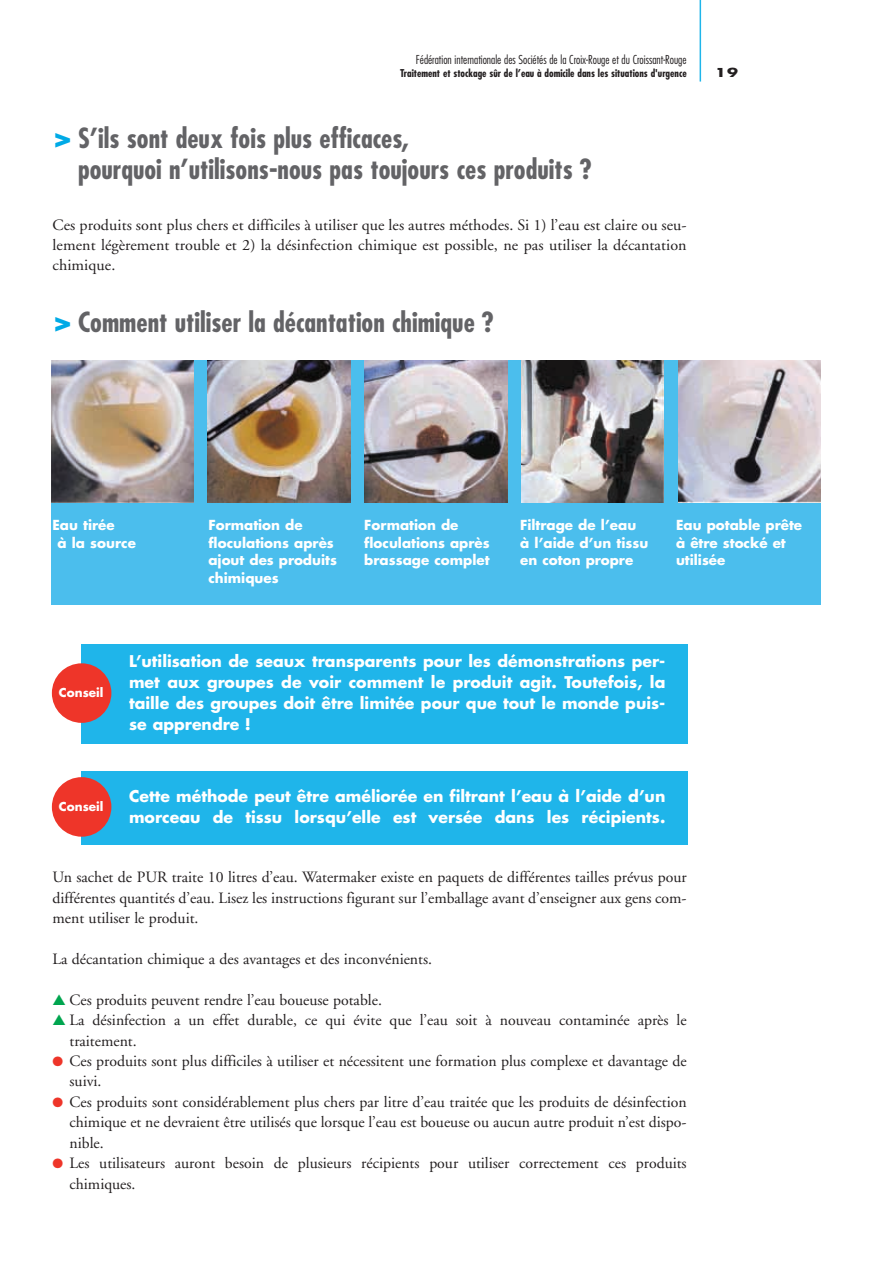
<style>
.page{position:relative;width:893px;height:1263px;background:#fff}
.page>*{position:absolute;margin:0;border:0;box-sizing:border-box;transform-origin:0 0}
.t1{font:700 condensed 27px/31.5px "Futura";color:#636366}
.t2{font:15.75px/20.4px "Adobe Garamond";color:#231f20;text-align:justify}
.t3{font:700 15.75px/21px "Futura";color:#fff;text-align:justify}
.t4{font:700 13.5px/17.5px "Futura";color:#fff}
.t5{font:300 condensed 12px "Futura";color:#231f20}
.t6{font:700 12px "Futura";color:#fff}
.t7{font:700 12px "Futura";color:#231f20;scale:1.33 1}
.t8{font:700 condensed 10.5px "Futura";color:#231f20}
.s1{font-stretch:normal;font-size:30px;color:#00aae6}
.s2{color:#00a54f}
.s3{color:#ee3529}
</style>
<div class="page">
<div style="left:82px;top:771px;width:606px;height:74px;background:#1fb5ea"></div>
<div style="left:82px;top:644px;width:606px;height:100px;background:#1fb5ea"></div>
<div style="left:51px;top:360px;width:770px;height:245px;background:#4bbeed"></div>
<hr style="left:700px;top:0;width:1px;height:82px;background:#1fb5ea">
<img style="left:51px;top:360px;width:143px;height:143px">
<img style="left:208px;top:360px;width:142px;height:143px">
<img style="left:365px;top:360px;width:142px;height:143px">
<img style="left:521px;top:360px;width:143px;height:143px">
<img style="left:678px;top:360px;width:143px;height:143px">
<div style="left:52px;top:663px;width:59px;height:60px;background:#ee3529;border-radius:50%"></div>
<div style="left:52px;top:777px;width:59px;height:60px;background:#ee3529;border-radius:50%"></div>
<p class="t5" style="left:416px;top:54px;width:272px">Fédération internationale des Sociétés de la Croix-Rouge et du Croissant-Rouge</p>
<p class="t8" style="left:400px;top:69px;width:288px">Traitement et stockage sûr de l’eau à domicile dans les situations d'urgence</p>
<h1 class="t1" style="left:78px;top:125px;width:515px;text-indent:-26px"><span class="s1">&gt;</span> S’ils sont deux fois plus efficaces,<br>pourquoi n’utilisons-nous pas toujours ces produits ?</h1>
<p class="t2" style="left:53px;top:216px;width:636px">Ces produits sont plus chers et difficiles à utiliser que les autres méthodes. Si 1) l’eau est claire ou seu&shy;lement légèrement trouble et 2) la désinfection chimique est possible, ne pas utiliser la décantation chimique.</p>
<h1 class="t1" style="left:53px;top:308px;width:443px"><span class="s1">&gt;</span> Comment utiliser la décantation chimique ?</h1>
<p class="t7" style="left:715px;top:67px;width:19px">19</p>
<p class="t4" style="left:58px;top:518px;width:80px;text-indent:-5px">Eau tirée<br>à la source</p>
<p class="t4" style="left:208px;top:518px;width:130px">Formation de floculations après ajout des produits chimiques</p>
<p class="t4" style="left:364px;top:518px;width:127px">Formation de floculations après brassage complet</p>
<p class="t4" style="left:520px;top:518px;width:130px">Filtrage de l’eau à l’aide d’un tissu en coton propre</p>
<p class="t4" style="left:676px;top:518px;width:128px">Eau potable prête à être stocké et utilisée</p>
<p class="t6" style="left:59px;top:687px;width:46px">Conseil</p>
<p class="t6" style="left:59px;top:801px;width:46px">Conseil</p>
<p class="t3" style="left:129px;top:652px;width:538px">L’utilisation de seaux transparents pour les démonstrations per&shy;met aux groupes de voir comment le produit agit. Toutefois, la taille des groupes doit être limitée pour que tout le monde puis&shy;se apprendre !</p>
<p class="t3" style="left:129px;top:787px;width:538px">Cette méthode peut être améliorée en filtrant l’eau à l’aide d’un morceau de tissu lorsqu’elle est versée dans les récipients.</p>
<p class="t2" style="left:53px;top:869px;width:636px">Un sachet de PUR traite 10 litres d’eau. Watermaker existe en paquets de différentes tailles prévus pour différentes quantités d’eau. Lisez les instructions figurant sur l’emballage avant d’enseigner aux gens com&shy;ment utiliser le produit.</p>
<p class="t2" style="left:53px;top:950px;width:381px">La décantation chimique a des avantages et des inconvénients.</p>
<p class="t2" style="left:53px;top:991px;width:331px"><span class="s2">▲</span> Ces produits peuvent rendre l’eau boueuse potable.</p>
<p class="t2" style="left:70px;top:1011px;width:619px;text-indent:-17px"><span class="s2">▲</span> La désinfection a un effet durable, ce qui évite que l’eau soit à nouveau contaminée après le traitement.</p>
<p class="t2" style="left:70px;top:1052px;width:619px;text-indent:-17px"><span class="s3">●</span> Ces produits sont plus difficiles à utiliser et nécessitent une formation plus complexe et davantage de suivi.</p>
<p class="t2" style="left:70px;top:1093px;width:619px;text-indent:-17px"><span class="s3">●</span> Ces produits sont considérablement plus chers par litre d’eau traitée que les produits de désinfection chimique et ne devraient être utilisés que lorsque l’eau est boueuse ou aucun autre produit n’est dispo&shy;nible.</p>
<p class="t2" style="left:70px;top:1154px;width:619px;text-indent:-17px"><span class="s3">●</span> Les utilisateurs auront besoin de plusieurs récipients pour utiliser correctement ces produits chimiques.</p>
</div>
